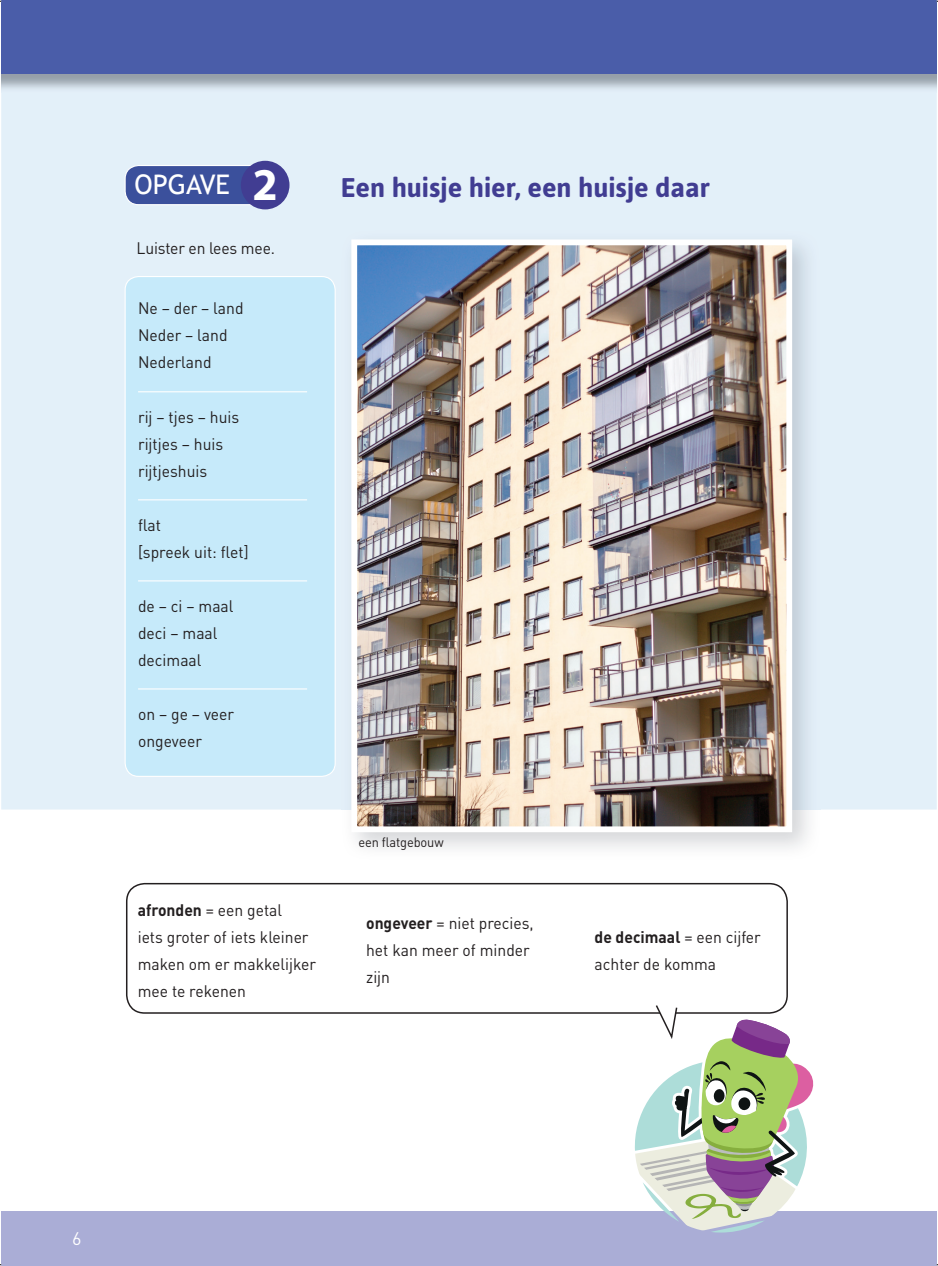
<style>
.page{position:relative;width:938px;height:1266px;background:#fff}
.page>*{position:absolute;margin:0;border:0;box-sizing:border-box;transform-origin:0 0}
.t1{font:700 27px "Asap";color:#413d92}
.t2{font:27px "Trebuchet MS";color:#fff}
.t3{font:18px "DIN";color:#fff}
.t4{font:16.5px/27px "DIN";color:#231f20;scale:.95 1}
.t5{font:13.5px "DIN";letter-spacing:-.01em;color:#231f20;scale:.95 1}
.s1{font-family:"Myriad Pro";font-weight:700;font-size:45.75px}
.s2{font-weight:700}
</style>
<div class="page">
<div style="left:1px;top:93px;width:936px;height:716px;background:#e3f0f9"></div>
<div style="left:1px;top:1211px;width:936px;height:54px;background:#aaadd6"></div>
<div style="left:1px;top:0;width:936px;height:74px;background:#4a5da9"></div>
<img style="left:341px;top:229px;width:479px;height:620px">
<img style="left:358px;top:246px;width:427px;height:579px">
<div style="left:351px;top:239px;width:441px;height:593px;border:6px solid #fff"></div>
<div style="left:126px;top:882px;width:662px;height:131px;border:2px solid #231f20;border-radius:18px"></div>
<div style="left:125px;top:276px;width:210px;height:500px;background:#c6eafa;border-radius:14px"></div>
<div style="left:125px;top:276px;width:211px;height:501px;border:1px solid #fff;border-radius:14px"></div>
<svg style="left:633px;top:1003px;width:181px;height:229px"></svg>
<hr style="left:138px;top:391px;width:169px;height:1px;background:#fff">
<hr style="left:138px;top:499px;width:169px;height:1px;background:#fff">
<hr style="left:138px;top:580px;width:169px;height:1px;background:#fff">
<hr style="left:138px;top:688px;width:169px;height:1px;background:#fff">
<div style="left:125px;top:165px;width:145px;height:40px;background:#3b509c;border-radius:14px"></div>
<div style="left:125px;top:165px;width:146px;height:40px;border:1px solid #fff;border-radius:14px"></div>
<div style="left:241px;top:161px;width:48px;height:48px;background:#413d92;border-radius:50%"></div>
<h1 class="t2" style="left:135px;top:169px;width:145px">OPGAVE <span class="s1">2</span></h1>
<p class="t4" style="left:137px;top:234px;width:147px">Luister en lees mee.</p>
<p class="t4" style="left:138px;top:295px;width:113px">Ne – der – land<br>Neder – land<br>Nederland</p>
<p class="t4" style="left:138px;top:403px;width:108px">rij – tjes – huis rijtjes – huis rijtjeshuis</p>
<p class="t4" style="left:138px;top:511px;width:118px">flat<br>[spreek uit: flet]</p>
<p class="t4" style="left:138px;top:592px;width:102px">de – ci – maal deci – maal decimaal</p>
<p class="t4" style="left:138px;top:700px;width:103px">on – ge – veer ongeveer</p>
<h1 class="t1" style="left:341px;top:171px;width:370px">Een huisje hier, een huisje daar</h1>
<p class="t4" style="left:138px;top:895px;width:189px"><span class="s2">afronden</span> = een getal<br>iets groter of iets kleiner maken om er makkelijker mee te rekenen</p>
<p class="t5" style="left:358px;top:834px;width:91px">een flatgebouw</p>
<p class="t4" style="left:366px;top:909px;width:178px"><span class="s2">ongeveer</span> = niet precies, het kan meer of minder zijn</p>
<p class="t4" style="left:595px;top:922px;width:177px"><span class="s2">de decimaal</span> = een cijfer achter de komma</p>
<p class="t3" style="left:72px;top:1227px;width:11px">6</p>
</div>
